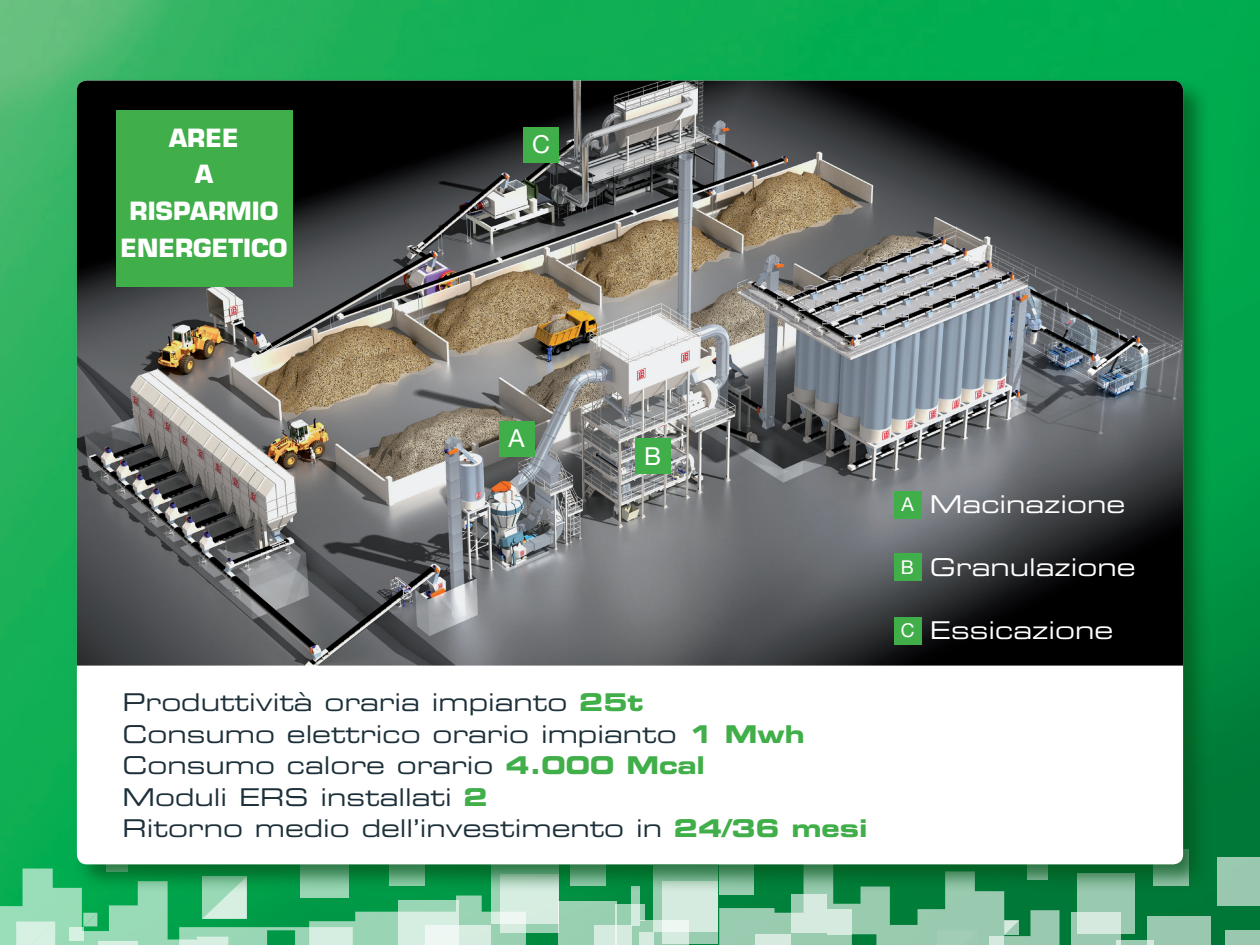
<style>
.page{position:relative;width:1260px;height:945px;background:#fff}
.page>*{position:absolute;margin:0;border:0;box-sizing:border-box;transform-origin:0 0}
.t1{font:24.85px "Helvetica Neue LT Std";color:#fff}
.t2{font:24.5px/31.5px "Eurostile LT Extended Two";color:#1d3039}
.t3{font:24.5px "Eurostile LT Extended Two";color:#fff}
.t4{font:700 24.5px/36.8px "Eurostile LT";color:#fff;text-align:center}
.t5{font:19.07px "Helvetica Neue LT Std";color:#fff}
.s1{font-family:"Eurostile LT Bold Extended Two";color:#40ae49}
</style>
<div class="page">
<img style="left:0;top:0;width:1260px;height:945px">
<div style="left:1071px;top:912px;width:50px;height:33px;background:#99c9af"></div>
<svg style="left:1088px;top:893px;width:47px;height:41px;background:#afd5c1"></svg>
<svg style="left:526px;top:893px;width:32px;height:40px"></svg>
<div style="left:559px;top:901px;width:58px;height:44px;background:#99d0b2"></div>
<div style="left:594px;top:925px;width:38px;height:20px;background:#d6ebdf"></div>
<svg style="left:615px;top:904px;width:25px;height:41px"></svg>
<svg style="left:631px;top:893px;width:9px;height:33px"></svg>
<svg style="left:0;top:855px;width:526px;height:90px;background:#75cb9c"></svg>
<div style="left:1226px;top:930px;width:34px;height:15px;background:#99c8ae"></div>
<div style="left:1217px;top:857px;width:43px;height:49px;background:#99c8ae"></div>
<div style="left:1147px;top:917px;width:64px;height:28px;background:#99c8ae"></div>
<svg style="left:1116px;top:940px;width:37px;height:5px"></svg>
<svg style="left:719px;top:893px;width:369px;height:52px;background:#6cb38c"></svg>
<div style="left:827px;top:909px;width:25px;height:25px;background:#d6eadf"></div>
<svg style="left:791px;top:895px;width:35px;height:38px"></svg>
<div style="left:755px;top:934px;width:35px;height:11px;background:#d6eadf"></div>
<div style="left:719px;top:857px;width:34px;height:37px;background:#99cdb1"></div>
<svg style="left:653px;top:893px;width:10px;height:27px"></svg>
<svg style="left:663px;top:893px;width:55px;height:51px;background:#cce6d7"></svg>
<svg style="left:640px;top:920px;width:48px;height:25px"></svg>
<div style="left:640px;top:932px;width:14px;height:13px;background:#d6ebdf"></div>
<div style="left:640px;top:904px;width:5px;height:17px;background:#99ceb1"></div>
<div style="left:72px;top:76px;width:1140px;height:817px;background:#05561d;opacity:.75"></div>
<div style="left:77px;top:81px;width:1106px;height:783px;background:#fff;border-radius:10px"></div>
<img style="left:77px;top:81px;width:1106px;height:585px">
<div style="left:894px;top:491px;width:27px;height:27px;background:#40ae49"></div>
<div style="left:894px;top:554px;width:27px;height:27px;background:#40ae49"></div>
<div style="left:894px;top:618px;width:27px;height:27px;background:#40ae49"></div>
<div style="left:523px;top:127px;width:36px;height:35px;background:#40ae49"></div>
<div style="left:499px;top:421px;width:35px;height:35px;background:#40ae49"></div>
<div style="left:635px;top:439px;width:35px;height:35px;background:#40ae49"></div>
<div style="left:116px;top:110px;width:177px;height:177px;background:#40ae49"></div>
<p class="t4" style="left:121px;top:119px;width:168px">AREE<br>A<br>RISPARMIO<br>ENERGETICO</p>
<p class="t1" style="left:532px;top:130px;width:19px">C</p>
<p class="t1" style="left:509px;top:424px;width:18px">A</p>
<p class="t1" style="left:644px;top:441px;width:19px">B</p>
<p class="t2" style="left:123px;top:686px;width:746px">Produttività oraria impianto <span class="s1">25t<br></span>Consumo elettrico orario impianto <span class="s1">1 Mwh </span>Consumo calore orario <span class="s1">4.000 Mcal<br></span>Moduli ERS installati <span class="s1">2<br></span>Ritorno medio dell’investimento in <span class="s1">24/36 mesi</span></p>
<p class="t5" style="left:901px;top:493px;width:14px">A</p>
<p class="t3" style="left:930px;top:487px;width:197px">Macinazione</p>
<p class="t5" style="left:901px;top:556px;width:15px">B</p>
<p class="t3" style="left:930px;top:550px;width:207px">Granulazione</p>
<p class="t5" style="left:901px;top:619px;width:15px">C</p>
<p class="t3" style="left:930px;top:613px;width:185px">Essicazione</p>
</div>
